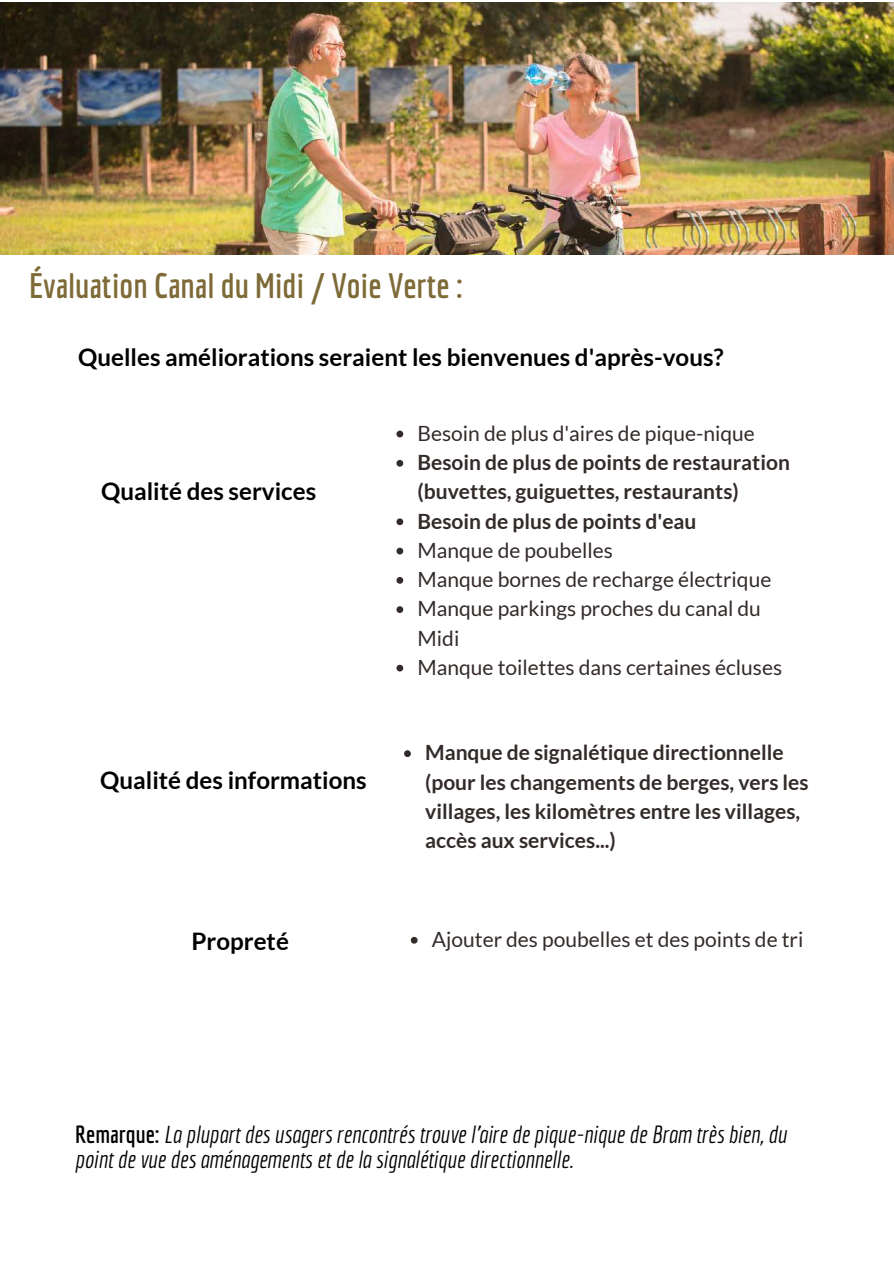
<style>
.page{position:relative;width:894px;height:1264px;background:#fff}
.page>*{position:absolute;margin:0;border:0;box-sizing:border-box;transform-origin:0 0}
.t1{font:700 34.5px "Economica";color:#7d6a36}
.t2{font:700 24.15px "Lato";color:#000}
.t3{font:italic 24px/24.8px "Economica";color:#000}
.t4{font:700 21px/29.2px "Lato";color:#322b29}
.t5{font:21px/29.2px "Lato";color:#322b29}
.s1{font-weight:700;font-style:normal}
</style>
<div class="page">
<img style="left:0;top:2px;width:893px;height:252px">
<svg style="left:396px;top:430px;width:7px;height:7px"></svg>
<svg style="left:396px;top:460px;width:7px;height:6px"></svg>
<svg style="left:396px;top:518px;width:7px;height:7px"></svg>
<svg style="left:396px;top:547px;width:7px;height:7px"></svg>
<svg style="left:396px;top:577px;width:7px;height:6px"></svg>
<svg style="left:396px;top:606px;width:7px;height:7px"></svg>
<svg style="left:396px;top:664px;width:7px;height:7px"></svg>
<svg style="left:404px;top:750px;width:7px;height:7px"></svg>
<svg style="left:410px;top:936px;width:7px;height:7px"></svg>
<h1 class="t1" style="left:29px;top:265px;width:435px">Évaluation Canal du Midi / Voie Verte :</h1>
<p class="t2" style="left:78px;top:342px;width:647px">Quelles améliorations seraient les bienvenues d'après-vous?</p>
<p class="t2" style="left:101px;top:476px;width:217px">Qualité des services</p>
<p class="t2" style="left:100px;top:765px;width:268px">Qualité des informations</p>
<p class="t5" style="left:417px;top:418px;width:339px">Besoin de plus d'aires de pique-nique</p>
<p class="t4" style="left:417px;top:447px;width:374px">Besoin de plus de points de restauration (buvettes, guiguettes, restaurants)<br>Besoin de plus de points d'eau</p>
<p class="t5" style="left:417px;top:535px;width:366px">Manque de poubelles<br>Manque bornes de recharge électrique<br>Manque parkings proches du canal du<br>Midi<br>Manque toilettes dans certaines écluses</p>
<p class="t4" style="left:425px;top:737px;width:385px">Manque de signalétique directionnelle (pour les changements de berges, vers les villages, les kilomètres entre les villages, accès aux services...)</p>
<p class="t2" style="left:191px;top:926px;width:99px">Propreté</p>
<p class="t5" style="left:432px;top:924px;width:373px">Ajouter des poubelles et des points de tri</p>
<p class="t3" style="left:75px;top:1121px;width:713px"><span class="s1">Remarque:</span> La plupart des usagers rencontrés trouve l'aire de pique-nique de Bram très bien, du point de vue des aménagements et de la signalétique directionnelle.</p>
</div>
